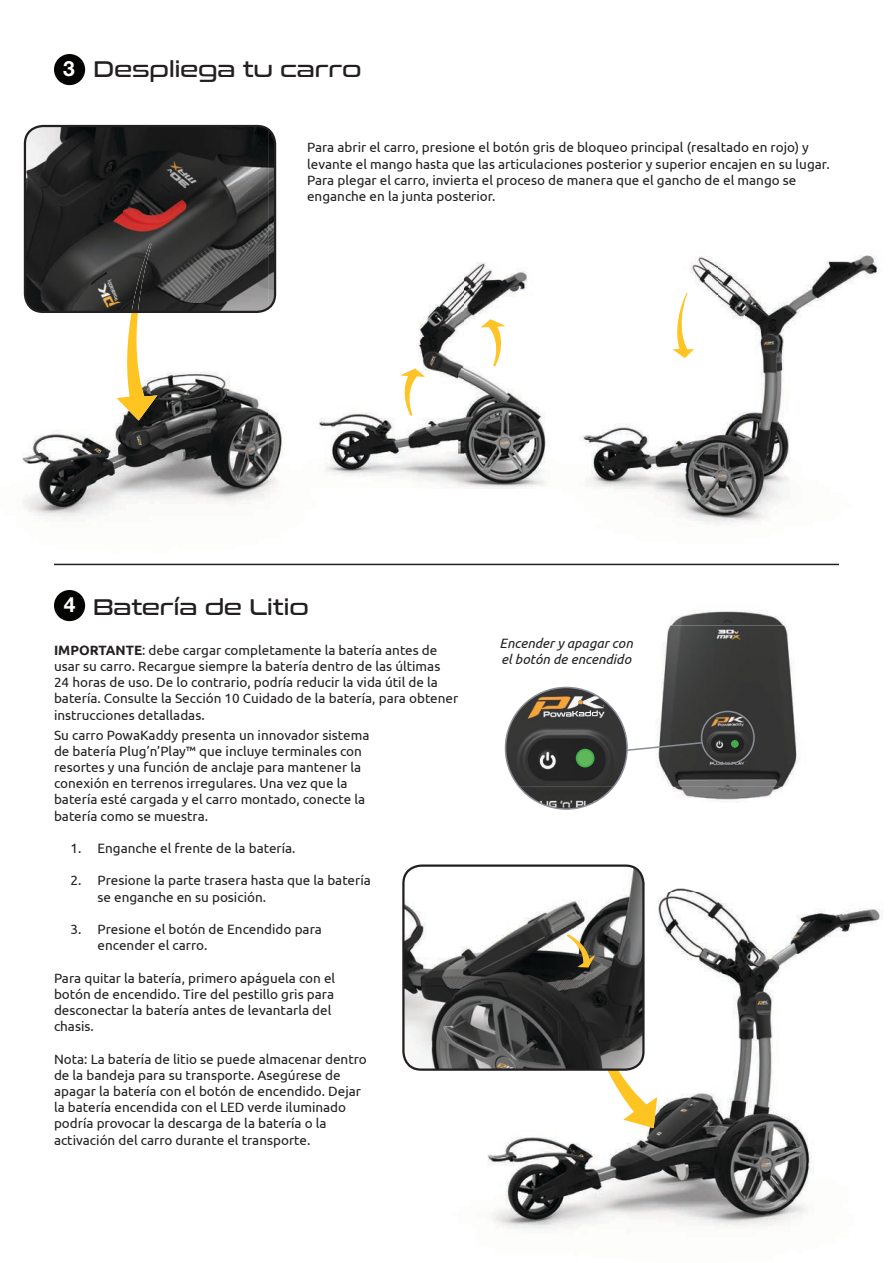
<style>
.page{position:relative;width:893px;height:1263px;background:#fff}
.page>*{position:absolute;margin:0;border:0;box-sizing:border-box;transform-origin:0 0}
.t1{font:22.5px "Conthrax Rg";color:#231f20}
.t2{font:700 21px "Helvetica Neue LT Pro";color:#fff}
.t3{font:13.5px/16.2px "Ubuntu";color:#231f20}
.t4{font:italic 13.5px/16.2px "Ubuntu";color:#231f20}
.s1{font-family:"Helvetica Neue LT Pro";font-weight:700;font-size:21px;color:#fff}
.s2{font-weight:700}
</style>
<div class="page">
<img style="left:22px;top:303px;width:249px;height:216px">
<img style="left:268px;top:128px;width:197px;height:209px">
<img style="left:418px;top:337px;width:47px;height:150px">
<img style="left:268px;top:303px;width:150px;height:185px">
<img style="left:518px;top:787px;width:179px;height:105px">
<img style="left:630px;top:892px;width:253px;height:334px">
<img style="left:487px;top:1137px;width:143px;height:92px">
<img style="left:675px;top:255px;width:202px;height:311px">
<img style="left:465px;top:255px;width:252px;height:233px">
<div style="left:54px;top:54px;width:31px;height:31px;background:#040503;border-radius:50%"></div>
<div style="left:54px;top:590px;width:31px;height:31px;background:#040503;border-radius:50%"></div>
<svg style="left:478px;top:318px;width:28px;height:49px"></svg>
<svg style="left:672px;top:292px;width:22px;height:66px"></svg>
<img style="left:645px;top:787px;width:138px;height:16px">
<img style="left:656px;top:625px;width:144px;height:162px">
<img style="left:670px;top:610px;width:115px;height:15px">
<div style="left:731px;top:740px;width:7px;height:8px;border:2px solid #40ae49;border-radius:50%"></div>
<div style="left:701px;top:711px;width:54px;height:54px;border:2px solid #898e96;border-radius:50%"></div>
<img style="left:505px;top:748px;width:116px;height:39px">
<img style="left:519px;top:787px;width:53px;height:22px">
<div style="left:576px;top:749px;width:18px;height:18px;background:#60b65b;border-radius:50%"></div>
<div style="left:576px;top:749px;width:18px;height:18px;border:2px solid #40ae49;border-radius:50%"></div>
<svg style="left:625px;top:741px;width:79px;height:11px"></svg>
<hr style="left:54px;top:564px;width:785px;height:1px;background:#231f20">
<svg style="left:403px;top:866px;width:240px;height:204px"></svg>
<img style="left:421px;top:867px;width:215px;height:2px">
<img style="left:405px;top:867px;width:16px;height:13px">
<div style="left:402px;top:864px;width:243px;height:207px;border:2px solid #231f20;border-radius:18px"></div>
<svg style="left:565px;top:935px;width:92px;height:193px"></svg>
<svg style="left:400px;top:368px;width:27px;height:48px"></svg>
<svg style="left:117px;top:303px;width:40px;height:118px"></svg>
<img style="left:25px;top:126px;width:243px;height:177px">
<img style="left:151px;top:303px;width:109px;height:7px">
<img style="left:268px;top:141px;width:7px;height:162px">
<svg style="left:268px;top:303px;width:5px;height:5px"></svg>
<img style="left:132px;top:244px;width:19px;height:66px">
<div style="left:24px;top:125px;width:252px;height:188px;border:2px solid #231f20;border-radius:18px"></div>
<h1 class="t1" style="left:63px;top:52px;width:300px"><span class="s1">3</span> Despliega tu carro</h1>
<p class="t3" style="left:307px;top:139px;width:524px">Para abrir el carro, presione el botón gris de bloqueo principal (resaltado en rojo) y levante el mango hasta que las articulaciones posterior y superior encajen en su lugar.<br>Para plegar el carro, invierta el proceso de manera que el gancho de el mango se enganche en la junta posterior.</p>
<h1 class="t1" style="left:93px;top:590px;width:217px">Batería de Litio</h1>
<h2 class="t2" style="left:64px;top:592px;width:13px">4</h2>
<p class="t3" style="left:54px;top:641px;width:406px"><span class="s2">IMPORTANTE</span>: debe cargar completamente la batería antes de usar su carro. Recargue siempre la batería dentro de las últimas 24 horas de uso. De lo contrario, podría reducir la vida útil de la batería. Consulte la Sección 10 Cuidado de la batería, para obtener instrucciones detalladas.</p>
<p class="t3" style="left:54px;top:726px;width:317px">Su carro PowaKaddy presenta un innovador sistema de batería Plug’n’Play™ que incluye terminales con resortes y una función de anclaje para mantener la conexión en terrenos irregulares. Una vez que la batería esté cargada y el carro montado, conecte la batería como se muestra.</p>
<p class="t3" style="left:70px;top:840px;width:227px">1. Enganche el frente de la batería.</p>
<p class="t3" style="left:97px;top:872px;width:275px;text-indent:-27px">2. Presione la parte trasera hasta que la batería se enganche en su posición.</p>
<p class="t3" style="left:97px;top:921px;width:226px;text-indent:-27px">3. Presione el botón de Encendido para encender el carro.</p>
<p class="t3" style="left:54px;top:969px;width:283px">Para quitar la batería, primero apáguela con el botón de encendido. Tire del pestillo gris para desconectar la batería antes de levantarla del chasis.</p>
<p class="t3" style="left:54px;top:1050px;width:314px">Nota: La batería de litio se puede almacenar dentro de la bandeja para su transporte. Asegúrese de apagar la batería con el botón de encendido. Dejar la batería encendida con el LED verde iluminado podría provocar la descarga de la batería o la activación del carro durante el transporte.</p>
<p class="t4" style="left:499px;top:635px;width:135px">Encender y apagar con el botón de encendido</p>
</div>
